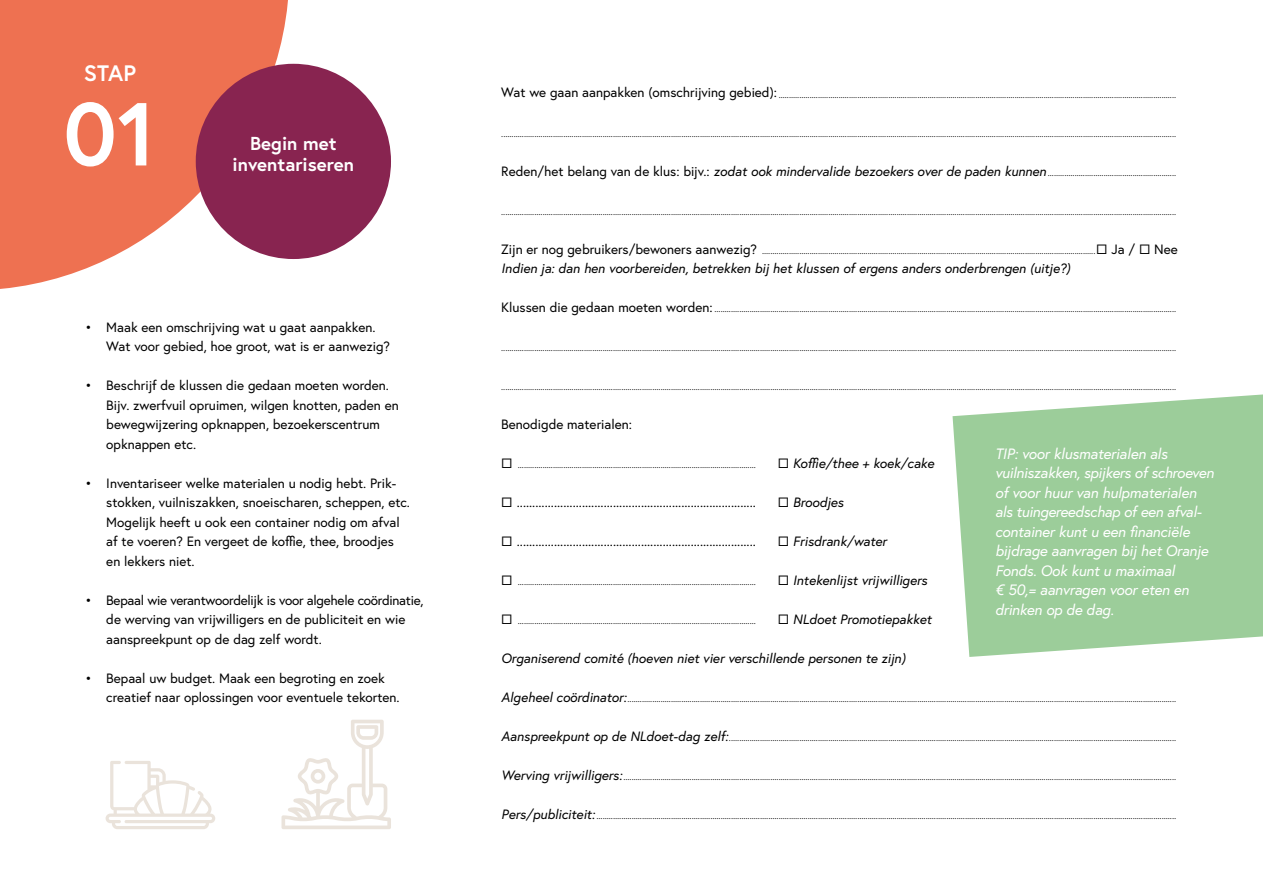
<style>
.page{position:relative;width:1263px;height:893px;background:#fff}
.page>*{position:absolute;margin:0;border:0;box-sizing:border-box;transform-origin:0 0}
.t1{font:700 89.1px "Europa";color:#fff}
.t2{font:700 22.35px "Europa";color:#fff}
.t3{font:700 18.75px/21px "Europa";color:#fff;text-align:center}
.t4{font:italic 15px/19.5px "Europa";letter-spacing:-.01em;color:#fff}
.t5{font:13.5px/19.5px "Europa";color:#000}
.t6{font:italic 13.5px "Europa";color:#000}
.t7{font:9px "Europa";color:#000}
.t8{font:italic 9px "Europa";color:#000}
.s1{font-size:13.5px}
.s2{font-style:italic;font-size:13.5px}
.s3{font-style:normal}
</style>
<div class="page">
<svg style="left:952px;top:394px;width:311px;height:263px;background:#a6d2a4"></svg>
<svg style="left:0;top:0;width:289px;height:289px;fill:#ee7151"></svg>
<div style="left:196px;top:64px;width:195px;height:195px;background:#882450;border-radius:50%"></div>
<svg style="left:106px;top:761px;width:109px;height:68px"></svg>
<svg style="left:281px;top:720px;width:110px;height:109px"></svg>
<h2 class="t2" style="left:84px;top:58px;width:54px">STAP</h2>
<h1 class="t1" style="left:63px;top:73px;width:95px">01</h1>
<h3 class="t3" style="left:233px;top:132px;width:123px">Begin met inventariseren</h3>
<h3 class="t5" style="left:106px;top:317px;width:285px;text-indent:-21px">• Maak een omschrijving wat u gaat aanpakken.<br>Wat voor gebied, hoe groot, wat is er aanwezig?</h3>
<h3 class="t5" style="left:106px;top:375px;width:294px;text-indent:-21px">• Beschrijf de klussen die gedaan moeten worden.<br>Bijv. zwerfvuil opruimen, wilgen knotten, paden en bewegwijzering opknappen, bezoekerscentrum opknappen etc.</h3>
<h3 class="t5" style="left:106px;top:473px;width:305px;text-indent:-21px">• Inventariseer welke materialen u nodig hebt. Prik&shy;stokken, vuilniszakken, snoeischaren, scheppen, etc.<br>Mogelijk heeft u ook een container nodig om afval af te voeren? En vergeet de koffie, thee, broodjes en lekkers niet.</h3>
<h3 class="t5" style="left:106px;top:590px;width:319px;text-indent:-21px">• Bepaal wie verantwoordelijk is voor algehele coördinatie, de werving van vrijwilligers en de publiciteit en wie aanspreekpunt op de dag zelf wordt.</h3>
<h3 class="t5" style="left:106px;top:668px;width:295px;text-indent:-21px">• Bepaal uw budget. Maak een begroting en zoek creatief naar oplossingen voor eventuele tekorten.</h3>
<p class="t7" style="left:501px;top:89px;width:676px"><span class="s1">Wat we gaan aanpakken (omschrijving gebied):</span> ................................................................................................................................................................................................</p>
<p class="t7" style="left:501px;top:128px;width:676px">......................................................................................................................................................................................................................................................................................................................................</p>
<p class="t7" style="left:501px;top:167px;width:676px"><span class="s1">Reden/het belang van de klus: bijv.:</span> <span class="s2">zodat ook mindervalide bezoekers over de paden kunnen</span> ..............................................................</p>
<p class="t7" style="left:501px;top:206px;width:676px">......................................................................................................................................................................................................................................................................................................................................</p>
<p class="t7" style="left:501px;top:245px;width:678px"><span class="s1">Zijn er nog gebruikers/bewoners aanwezig?</span> .................................................................................................................................................................<span class="s1">☐ Ja / ☐ Nee</span></p>
<h3 class="t6" style="left:501px;top:260px;width:571px">Indien ja: dan hen voorbereiden, betrekken bij het klussen of ergens anders onderbrengen (uitje?)</h3>
<p class="t7" style="left:501px;top:303px;width:676px"><span class="s1">Klussen die gedaan moeten worden:</span> ...............................................................................................................................................................................................................................</p>
<p class="t7" style="left:501px;top:342px;width:676px">......................................................................................................................................................................................................................................................................................................................................</p>
<p class="t7" style="left:501px;top:381px;width:676px">......................................................................................................................................................................................................................................................................................................................................</p>
<h3 class="t5" style="left:501px;top:414px;width:132px">Benodigde materialen:</h3>
<p class="t7" style="left:501px;top:459px;width:256px"><span class="s1">☐</span> ...................................................................................................................</p>
<h3 class="t6" style="left:778px;top:455px;width:158px"><span class="s3">☐</span> Koffie/thee + koek/cake</h3>
<h3 class="t5" style="left:501px;top:492px;width:256px">☐ .............................................................................</h3>
<h3 class="t6" style="left:778px;top:494px;width:68px"><span class="s3">☐</span> Broodjes</h3>
<h3 class="t5" style="left:501px;top:531px;width:256px">☐ .............................................................................</h3>
<h3 class="t6" style="left:778px;top:533px;width:111px"><span class="s3">☐</span> Frisdrank/water</h3>
<p class="t7" style="left:501px;top:576px;width:256px"><span class="s1">☐</span> ...................................................................................................................</p>
<h3 class="t6" style="left:778px;top:572px;width:151px"><span class="s3">☐</span> Intekenlijst vrijwilligers</h3>
<p class="t7" style="left:501px;top:615px;width:256px"><span class="s1">☐</span> ...................................................................................................................</p>
<h3 class="t6" style="left:778px;top:611px;width:155px"><span class="s3">☐</span> NLdoet Promotiepakket</h3>
<h3 class="t6" style="left:501px;top:650px;width:406px">Organiserend comité (hoeven niet vier verschillende personen te zijn)</h3>
<p class="t7" style="left:501px;top:693px;width:676px"><span class="s2">Algeheel coördinator:</span>.........................................................................................................................................................................................................................................................................</p>
<p class="t7" style="left:501px;top:732px;width:676px"><span class="s2">Aanspreekpunt op de NLdoet-dag zelf:</span>........................................................................................................................................................................................................................</p>
<p class="t7" style="left:501px;top:771px;width:676px"><span class="s2">Werving vrijwilligers:</span>...........................................................................................................................................................................................................................................................................</p>
<p class="t8" style="left:501px;top:810px;width:676px"><span class="s1">Pers/publiciteit:</span> ........................................................................................................................................................................................................................................................................................</p>
<p class="t4" style="left:995px;top:444px;width:220px">TIP: voor klusmaterialen als vuilniszakken, spijkers of schroeven of voor huur van hulpmaterialen als tuingereedschap of een afval&shy;container kunt u een financiële bijdrage aanvragen bij het Oranje<br>Fonds. Ook kunt u maximaal<br>€ 50,= aanvragen voor eten en drinken op de dag.</p>
</div>
